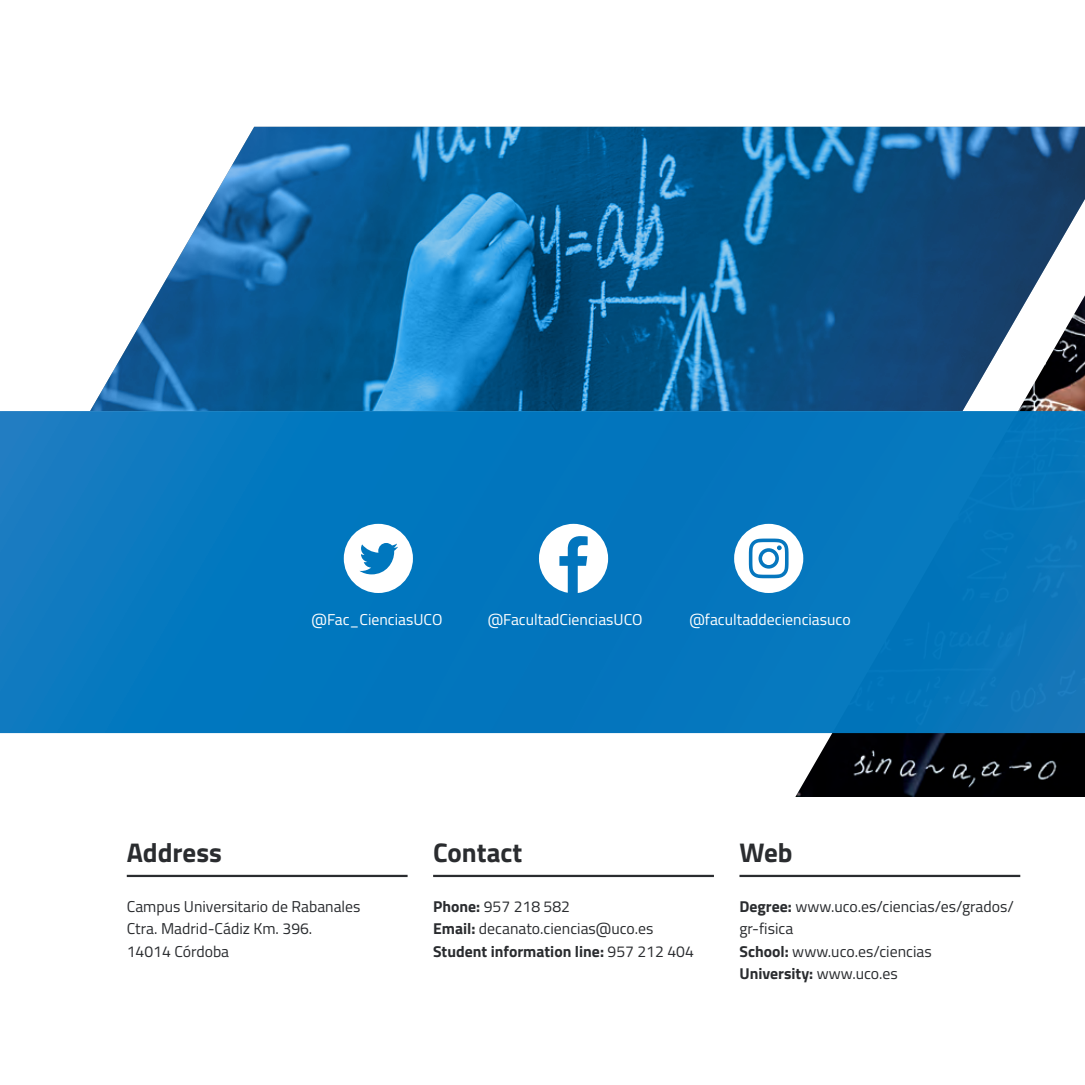
<style>
.page{position:relative;width:1085px;height:1085px;background:#fff}
.page>*{position:absolute;margin:0;border:0;box-sizing:border-box;transform-origin:0 0}
.t1{font:700 27px "Titillium";color:#2a2c2f}
.t2{font:15.75px/22.5px "Titillium";color:#2a2c2f}
.t3{font:15.75px "Titillium";color:#fff}
.s1{font-weight:700}
</style>
<div class="page">
<img style="left:90px;top:127px;width:704px;height:284px">
<img style="left:794px;top:126px;width:289px;height:670px">
<svg style="left:0;top:411px;width:1083px;height:322px;background:#0577bd"></svg>
<hr style="left:127px;top:874px;width:280px;height:2px;background:#2a2c2f">
<hr style="left:433px;top:874px;width:280px;height:2px;background:#2a2c2f">
<hr style="left:739px;top:874px;width:281px;height:2px;background:#2a2c2f">
<svg style="left:734px;top:523px;width:69px;height:70px"></svg>
<svg style="left:539px;top:523px;width:69px;height:70px"></svg>
<svg style="left:344px;top:523px;width:69px;height:70px"></svg>
<p class="t3" style="left:311px;top:608px;width:132px">@Fac_CienciasUCO</p>
<p class="t3" style="left:488px;top:608px;width:156px">@FacultadCienciasUCO</p>
<p class="t3" style="left:689px;top:608px;width:163px">@facultaddecienciasuco</p>
<h1 class="t1" style="left:127px;top:831px;width:97px">Address</h1>
<p class="t2" style="left:127px;top:893px;width:235px">Campus Universitario de Rabanales<br>Ctra. Madrid-Cádiz Km. 396.<br>14014 Córdoba</p>
<h1 class="t1" style="left:433px;top:831px;width:91px">Contact</h1>
<p class="t2" style="left:433px;top:893px;width:262px"><span class="s1">Phone:</span> 957 218 582<br><span class="s1">Email:</span> decanato.ciencias@uco.es<br><span class="s1">Student information line:</span> 957 212 404</p>
<h1 class="t1" style="left:739px;top:831px;width:55px">Web</h1>
<p class="t2" style="left:739px;top:893px;width:276px"><span class="s1">Degree:</span> www.uco.es/ciencias/es/grados/ gr-fisica<br><span class="s1">School:</span> www.uco.es/ciencias<br><span class="s1">University:</span> www.uco.es</p>
</div>
